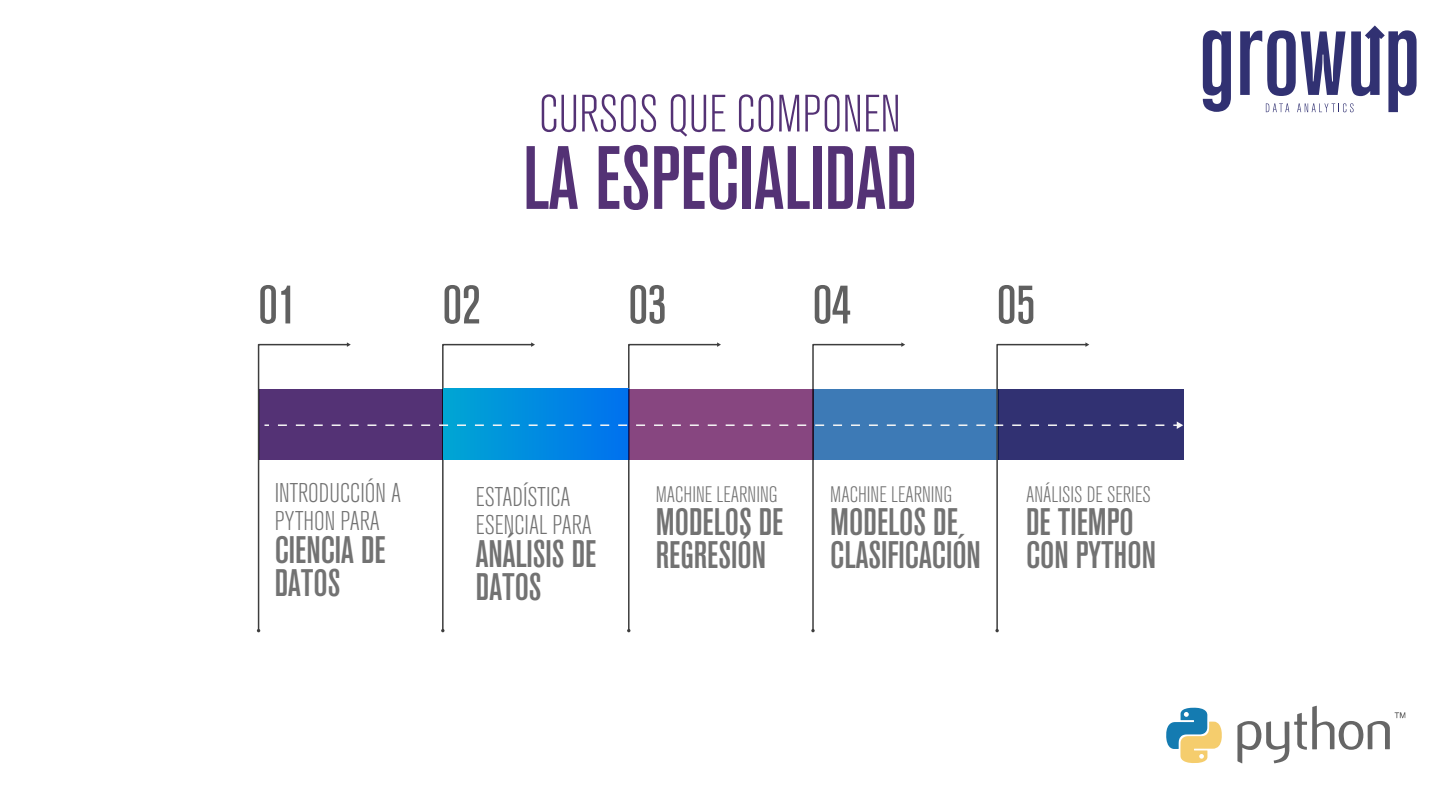
<style>
.page{position:relative;width:1440px;height:810px;background:#fff}
.page>*{position:absolute;margin:0;border:0;box-sizing:border-box;transform-origin:0 0}
.t1{font:88.95px "Akzidenz Grotesk BQ Md Cnd Alt";color:#543275}
.t2{font:53.85px "Akzidenz Grotesk BQ Md Cnd Alt";color:#606060}
.t3{font:300 condensed 52.05px "Akzidenz Grotesk BQ";color:#543275}
.t4{font:38.03px/33.2px "Akzidenz Grotesk BQ Md Cnd Alt";color:#727272}
.t5{font:300 condensed 26.85px/27.5px "Akzidenz Grotesk BQ";color:#727272}
.t6{font:300 condensed 22.27px "Akzidenz Grotesk BQ";color:#727272}
</style>
<div class="page">
<svg style="left:257px;top:342px;width:926px;height:290px"></svg>
<svg style="left:1203px;top:30px;width:28px;height:82px"></svg>
<svg style="left:1240px;top:25px;width:177px;height:87px"></svg>
<svg style="left:1166px;top:708px;width:56px;height:55px"></svg>
<svg style="left:1237px;top:706px;width:168px;height:58px"></svg>
<h3 class="t3" style="left:539px;top:86px;width:363px">CURSOS QUE COMPONEN</h3>
<h1 class="t1" style="left:523px;top:128px;width:396px">LA ESPECIALIDAD</h1>
<h2 class="t2" style="left:259px;top:274px;width:40px">01</h2>
<h2 class="t2" style="left:443px;top:274px;width:40px">02</h2>
<h2 class="t2" style="left:629px;top:274px;width:40px">03</h2>
<h2 class="t2" style="left:813px;top:274px;width:40px">04</h2>
<h2 class="t2" style="left:997px;top:274px;width:40px">05</h2>
<p class="t5" style="left:275px;top:480px;width:128px">INTRODUCCIÓN A<br>PYTHON PARA</p>
<p class="t4" style="left:275px;top:533px;width:112px">CIENCIA DE<br>DATOS</p>
<p class="t5" style="left:476px;top:484px;width:118px">ESTADÍSTICA<br>ESENCIAL PARA</p>
<p class="t4" style="left:476px;top:537px;width:122px">ANÁLISIS DE<br>DATOS</p>
<p class="t6" style="left:656px;top:482px;width:123px">MACHINE LEARNING</p>
<p class="t4" style="left:656px;top:505px;width:129px">MODELOS DE<br>REGRESIÓN</p>
<p class="t6" style="left:830px;top:482px;width:123px">MACHINE LEARNING</p>
<p class="t4" style="left:830px;top:505px;width:152px">MODELOS DE<br>CLASIFICACIÓN</p>
<p class="t6" style="left:1026px;top:482px;width:126px">ANÁLISIS DE SERIES</p>
<p class="t4" style="left:1026px;top:505px;width:131px">DE TIEMPO<br>CON PYTHON</p>
</div>
